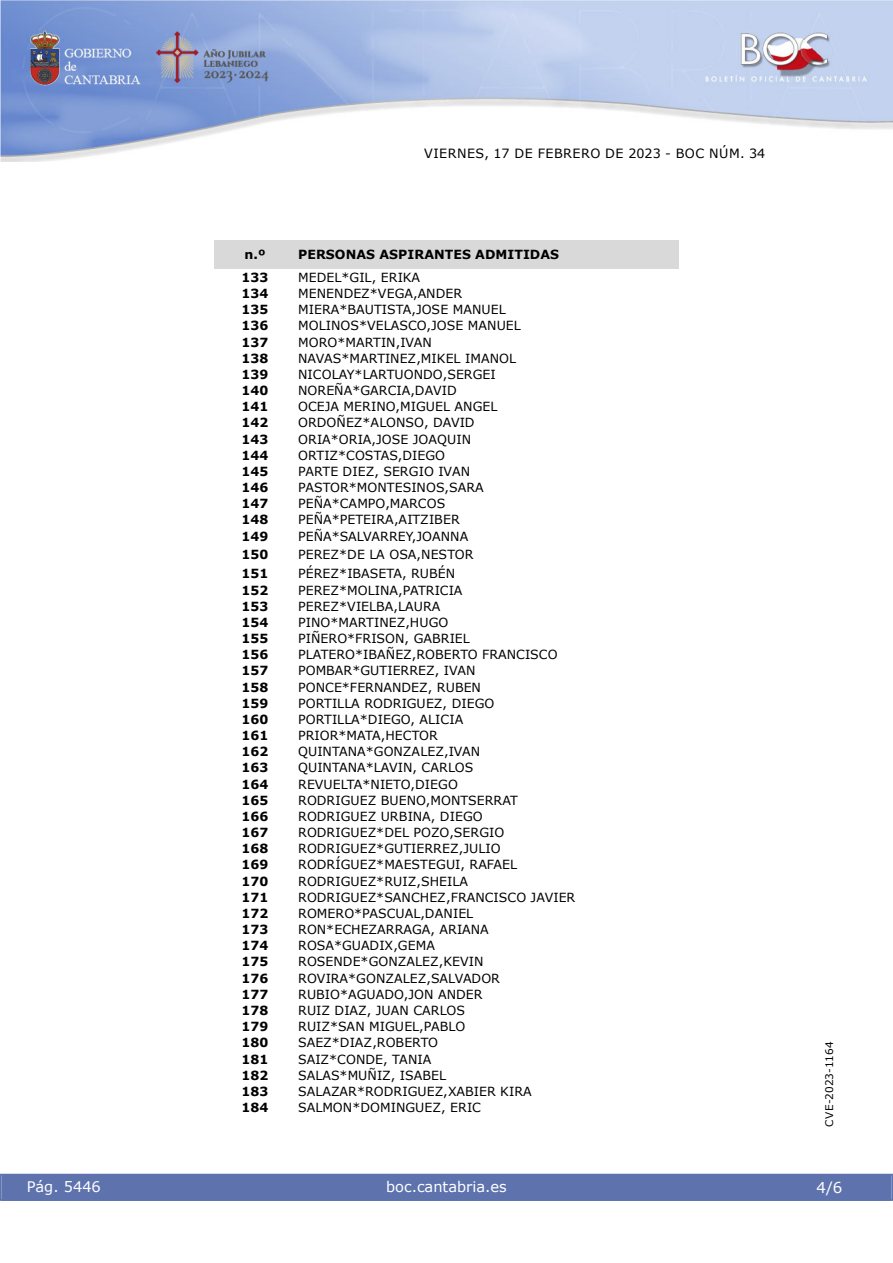
<style>
.page{position:relative;width:893px;height:1263px;background:#fff}
.page>*{position:absolute;margin:0;border:0;box-sizing:border-box;transform-origin:0 0}
.t1{font:15px "Verdana 2";color:#fff}
.t2{font:14.55px "Verdana 2";color:#fff}
.t3{font:12.75px "Verdana 2";letter-spacing:.035em;color:#000}
.t4{font:12.6px "Verdana 2";color:#000}
.t5{font:700 12.6px "Verdana";color:#000}
.t6{font:10.5px "Verdana 2";color:#000}
</style>
<div class="page">
<img style="left:0;top:0;width:893px;height:161px">
<div style="left:1px;top:1174px;width:890px;height:27px;background:#5e73ae"></div>
<div style="left:214px;top:240px;width:82px;height:28px;background:#d9d9d9"></div>
<div style="left:296px;top:240px;width:383px;height:28px;background:#d9d9d9"></div>
<p class="t3" style="left:424px;top:144px;width:342px">VIERNES, 17 DE FEBRERO DE 2023 - BOC NÚM. 34</p>
<p class="t5" style="left:245px;top:246px;width:23px">n.º</p>
<p class="t5" style="left:298px;top:246px;width:262px">PERSONAS ASPIRANTES ADMITIDAS</p>
<p class="t5" style="left:242px;top:268px;width:28px">133</p>
<p class="t4" style="left:298px;top:269px;width:123px">MEDEL*GIL, ERIKA</p>
<p class="t5" style="left:242px;top:284px;width:28px">134</p>
<p class="t4" style="left:298px;top:285px;width:165px">MENENDEZ*VEGA,ANDER</p>
<p class="t5" style="left:242px;top:301px;width:28px">135</p>
<p class="t4" style="left:298px;top:301px;width:209px">MIERA*BAUTISTA,JOSE MANUEL</p>
<p class="t5" style="left:242px;top:317px;width:28px">136</p>
<p class="t4" style="left:298px;top:317px;width:224px">MOLINOS*VELASCO,JOSE MANUEL</p>
<p class="t5" style="left:242px;top:333px;width:28px">137</p>
<p class="t4" style="left:298px;top:333px;width:135px">MORO*MARTIN,IVAN</p>
<p class="t5" style="left:242px;top:349px;width:28px">138</p>
<p class="t4" style="left:298px;top:349px;width:219px">NAVAS*MARTINEZ,MIKEL IMANOL</p>
<p class="t5" style="left:242px;top:365px;width:28px">139</p>
<p class="t4" style="left:298px;top:366px;width:199px">NICOLAY*LARTUONDO,SERGEI</p>
<p class="t5" style="left:242px;top:381px;width:28px">140</p>
<p class="t4" style="left:298px;top:382px;width:160px">NOREÑA*GARCIA,DAVID</p>
<p class="t5" style="left:242px;top:398px;width:28px">141</p>
<p class="t4" style="left:298px;top:398px;width:201px">OCEJA MERINO,MIGUEL ANGEL</p>
<p class="t5" style="left:242px;top:414px;width:28px">142</p>
<p class="t4" style="left:298px;top:414px;width:178px">ORDOÑEZ*ALONSO, DAVID</p>
<p class="t5" style="left:242px;top:430px;width:28px">143</p>
<p class="t4" style="left:298px;top:430px;width:174px">ORIA*ORIA,JOSE JOAQUIN</p>
<p class="t5" style="left:242px;top:446px;width:28px">144</p>
<p class="t4" style="left:298px;top:446px;width:148px">ORTIZ*COSTAS,DIEGO</p>
<p class="t5" style="left:242px;top:462px;width:28px">145</p>
<p class="t4" style="left:298px;top:463px;width:173px">PARTE DIEZ, SERGIO IVAN</p>
<p class="t5" style="left:242px;top:478px;width:28px">146</p>
<p class="t4" style="left:298px;top:479px;width:187px">PASTOR*MONTESINOS,SARA</p>
<p class="t5" style="left:242px;top:495px;width:28px">147</p>
<p class="t4" style="left:298px;top:495px;width:149px">PEÑA*CAMPO,MARCOS</p>
<p class="t5" style="left:242px;top:511px;width:28px">148</p>
<p class="t4" style="left:298px;top:511px;width:163px">PEÑA*PETEIRA,AITZIBER</p>
<p class="t5" style="left:242px;top:527px;width:28px">149</p>
<p class="t4" style="left:298px;top:527px;width:172px">PEÑA*SALVARREY,JOANNA</p>
<p class="t5" style="left:242px;top:546px;width:28px">150</p>
<p class="t4" style="left:298px;top:546px;width:177px">PEREZ*DE LA OSA,NESTOR</p>
<p class="t5" style="left:242px;top:565px;width:28px">151</p>
<p class="t4" style="left:298px;top:565px;width:159px">PÉREZ*IBASETA, RUBÉN</p>
<p class="t5" style="left:242px;top:581px;width:28px">152</p>
<p class="t4" style="left:298px;top:581px;width:166px">PEREZ*MOLINA,PATRICIA</p>
<p class="t5" style="left:242px;top:597px;width:28px">153</p>
<p class="t4" style="left:298px;top:597px;width:144px">PEREZ*VIELBA,LAURA</p>
<p class="t5" style="left:242px;top:613px;width:28px">154</p>
<p class="t4" style="left:298px;top:614px;width:152px">PINO*MARTINEZ,HUGO</p>
<p class="t5" style="left:242px;top:629px;width:28px">155</p>
<p class="t4" style="left:298px;top:630px;width:173px">PIÑERO*FRISON, GABRIEL</p>
<p class="t5" style="left:242px;top:646px;width:28px">156</p>
<p class="t4" style="left:298px;top:646px;width:261px">PLATERO*IBAÑEZ,ROBERTO FRANCISCO</p>
<p class="t5" style="left:242px;top:662px;width:28px">157</p>
<p class="t4" style="left:298px;top:662px;width:179px">POMBAR*GUTIERREZ, IVAN</p>
<p class="t5" style="left:242px;top:678px;width:28px">158</p>
<p class="t4" style="left:298px;top:678px;width:184px">PONCE*FERNANDEZ, RUBEN</p>
<p class="t5" style="left:242px;top:694px;width:28px">159</p>
<p class="t4" style="left:298px;top:694px;width:198px">PORTILLA RODRIGUEZ, DIEGO</p>
<p class="t5" style="left:242px;top:710px;width:28px">160</p>
<p class="t4" style="left:298px;top:711px;width:167px">PORTILLA*DIEGO, ALICIA</p>
<p class="t5" style="left:242px;top:726px;width:28px">161</p>
<p class="t4" style="left:298px;top:727px;width:141px">PRIOR*MATA,HECTOR</p>
<p class="t5" style="left:242px;top:743px;width:28px">162</p>
<p class="t4" style="left:298px;top:743px;width:184px">QUINTANA*GONZALEZ,IVAN</p>
<p class="t5" style="left:242px;top:759px;width:28px">163</p>
<p class="t4" style="left:298px;top:759px;width:177px">QUINTANA*LAVIN, CARLOS</p>
<p class="t5" style="left:242px;top:775px;width:28px">164</p>
<p class="t4" style="left:298px;top:775px;width:161px">REVUELTA*NIETO,DIEGO</p>
<p class="t5" style="left:242px;top:791px;width:28px">165</p>
<p class="t4" style="left:298px;top:791px;width:221px">RODRIGUEZ BUENO,MONTSERRAT</p>
<p class="t5" style="left:242px;top:807px;width:28px">166</p>
<p class="t4" style="left:298px;top:808px;width:186px">RODRIGUEZ URBINA, DIEGO</p>
<p class="t5" style="left:242px;top:823px;width:28px">167</p>
<p class="t4" style="left:298px;top:824px;width:208px">RODRIGUEZ*DEL POZO,SERGIO</p>
<p class="t5" style="left:242px;top:840px;width:28px">168</p>
<p class="t4" style="left:298px;top:840px;width:204px">RODRIGUEZ*GUTIERREZ,JULIO</p>
<p class="t5" style="left:242px;top:856px;width:28px">169</p>
<p class="t4" style="left:298px;top:856px;width:220px">RODRÍGUEZ*MAESTEGUI, RAFAEL</p>
<p class="t5" style="left:242px;top:872px;width:28px">170</p>
<p class="t4" style="left:298px;top:872px;width:171px">RODRIGUEZ*RUIZ,SHEILA</p>
<p class="t5" style="left:242px;top:888px;width:28px">171</p>
<p class="t4" style="left:298px;top:888px;width:279px">RODRIGUEZ*SANCHEZ,FRANCISCO JAVIER</p>
<p class="t5" style="left:242px;top:904px;width:28px">172</p>
<p class="t4" style="left:298px;top:905px;width:176px">ROMERO*PASCUAL,DANIEL</p>
<p class="t5" style="left:242px;top:920px;width:28px">173</p>
<p class="t4" style="left:298px;top:921px;width:192px">RON*ECHEZARRAGA, ARIANA</p>
<p class="t5" style="left:242px;top:937px;width:28px">174</p>
<p class="t4" style="left:298px;top:937px;width:138px">ROSA*GUADIX,GEMA</p>
<p class="t5" style="left:242px;top:953px;width:28px">175</p>
<p class="t4" style="left:298px;top:953px;width:187px">ROSENDE*GONZALEZ,KEVIN</p>
<p class="t5" style="left:242px;top:969px;width:28px">176</p>
<p class="t4" style="left:298px;top:969px;width:203px">ROVIRA*GONZALEZ,SALVADOR</p>
<p class="t5" style="left:242px;top:985px;width:28px">177</p>
<p class="t4" style="left:298px;top:985px;width:186px">RUBIO*AGUADO,JON ANDER</p>
<p class="t5" style="left:242px;top:1001px;width:28px">178</p>
<p class="t4" style="left:298px;top:1002px;width:168px">RUIZ DIAZ, JUAN CARLOS</p>
<p class="t5" style="left:242px;top:1017px;width:28px">179</p>
<p class="t4" style="left:298px;top:1018px;width:169px">RUIZ*SAN MIGUEL,PABLO</p>
<p class="t5" style="left:242px;top:1034px;width:28px">180</p>
<p class="t4" style="left:298px;top:1034px;width:141px">SAEZ*DIAZ,ROBERTO</p>
<p class="t5" style="left:242px;top:1050px;width:28px">181</p>
<p class="t4" style="left:298px;top:1050px;width:135px">SAIZ*CONDE, TANIA</p>
<p class="t5" style="left:242px;top:1066px;width:28px">182</p>
<p class="t4" style="left:298px;top:1066px;width:149px">SALAS*MUÑIZ, ISABEL</p>
<p class="t5" style="left:242px;top:1082px;width:28px">183</p>
<p class="t4" style="left:298px;top:1082px;width:235px">SALAZAR*RODRIGUEZ,XABIER KIRA</p>
<p class="t5" style="left:242px;top:1098px;width:28px">184</p>
<p class="t4" style="left:298px;top:1099px;width:184px">SALMON*DOMINGUEZ, ERIC</p>
<p class="t2" style="left:27px;top:1177px;width:76px">Pág. 5446</p>
<p class="t2" style="left:386px;top:1177px;width:122px">boc.cantabria.es</p>
<p class="t6" style="left:822px;top:1126px;width:87px;rotate:-90deg">CVE-2023-1164</p>
<p class="t1" style="left:816px;top:1177px;width:27px">4/6</p>
</div>
